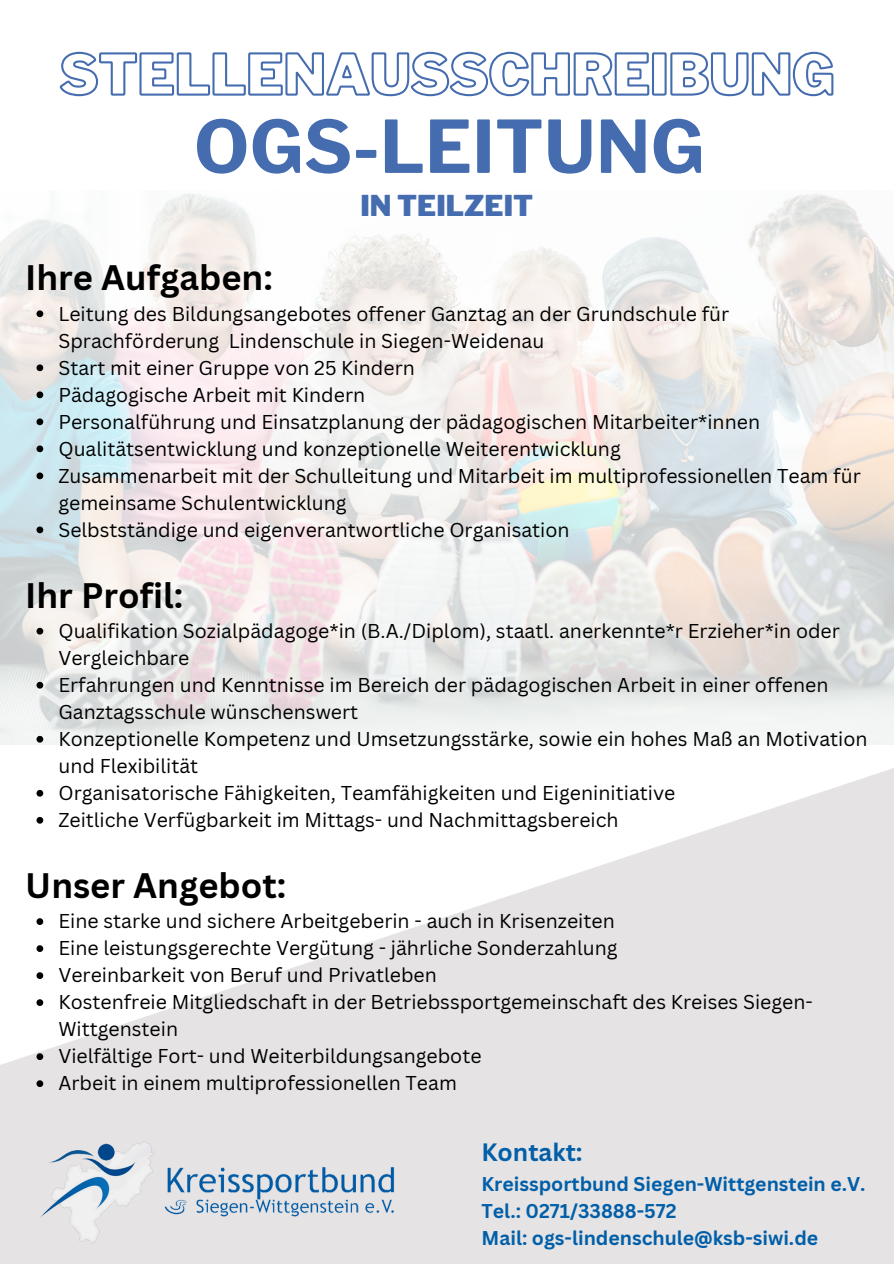
<style>
.page{position:relative;width:894px;height:1264px;background:#fff}
.page>*{position:absolute;margin:0;border:0;box-sizing:border-box;transform-origin:0 0}
.t1{font:700 72px "Libre Franklin";color:#446caf}
.t2{font:700 34.5px "Canva Sans";color:#000}
.t3{font:900 28.5px "Libre Franklin";color:#446caf}
.t4{font:700 24.45px "Canva Sans";color:#015fa9}
.t5{font:19.5px/27px "Canva Sans";color:#000}
.t6{font:700 19.35px/27px "Canva Sans";color:#015fa9}
</style>
<div class="page">
<svg style="left:0;top:768px;width:893px;height:495px;fill:#e5e3e3"></svg>
<img style="left:0;top:193px;width:893px;height:552px">
<svg style="left:36px;top:310px;width:7px;height:7px"></svg>
<svg style="left:36px;top:364px;width:7px;height:7px"></svg>
<svg style="left:36px;top:391px;width:7px;height:7px"></svg>
<svg style="left:36px;top:418px;width:7px;height:7px"></svg>
<svg style="left:36px;top:445px;width:7px;height:7px"></svg>
<svg style="left:36px;top:472px;width:7px;height:7px"></svg>
<svg style="left:36px;top:526px;width:7px;height:7px"></svg>
<svg style="left:36px;top:628px;width:7px;height:6px"></svg>
<svg style="left:36px;top:682px;width:7px;height:6px"></svg>
<svg style="left:36px;top:736px;width:7px;height:6px"></svg>
<svg style="left:36px;top:790px;width:7px;height:6px"></svg>
<svg style="left:36px;top:817px;width:7px;height:6px"></svg>
<svg style="left:36px;top:918px;width:7px;height:7px"></svg>
<svg style="left:36px;top:945px;width:7px;height:7px"></svg>
<svg style="left:36px;top:972px;width:7px;height:7px"></svg>
<svg style="left:36px;top:999px;width:7px;height:7px"></svg>
<svg style="left:36px;top:1053px;width:7px;height:7px"></svg>
<svg style="left:36px;top:1080px;width:7px;height:7px"></svg>
<img style="left:25px;top:1124px;width:386px;height:127px">
<svg style="left:59px;top:51px;width:775px;height:46px"></svg>
<p class="t1" style="left:194px;top:103px;width:512px">OGS-LEITUNG</p>
<p class="t3" style="left:360px;top:188px;width:174px">IN TEILZEIT</p>
<h1 class="t2" style="left:25px;top:253px;width:249px">Ihre Aufgaben:</h1>
<p class="t5" style="left:58px;top:299px;width:672px">Leitung des Bildungsangebotes offener Ganztag an der Grundschule für<br>Sprachförderung Lindenschule in Siegen-Weidenau</p>
<h3 class="t5" style="left:58px;top:353px;width:358px">Start mit einer Gruppe von 25 Kindern</h3>
<h2 class="t5" style="left:58px;top:380px;width:308px">Pädagogische Arbeit mit Kindern</h2>
<p class="t5" style="left:58px;top:407px;width:703px">Personalführung und Einsatzplanung der pädagogischen Mitarbeiter*innen</p>
<p class="t5" style="left:58px;top:434px;width:563px">Qualitätsentwicklung und konzeptionelle Weiterentwicklung</p>
<p class="t5" style="left:58px;top:461px;width:803px">Zusammenarbeit mit der Schulleitung und Mitarbeit im multiprofessionellen Team für gemeinsame Schulentwicklung</p>
<p class="t5" style="left:58px;top:515px;width:512px">Selbstständige und eigenverantwortliche Organisation</p>
<p class="t2" style="left:25px;top:570px;width:159px">Ihr Profil:</p>
<p class="t5" style="left:58px;top:617px;width:782px">Qualifikation Sozialpädagoge*in (B.A./Diplom), staatl. anerkennte*r Erzieher*in oder<br>Vergleichbare</p>
<p class="t5" style="left:58px;top:671px;width:771px">Erfahrungen und Kenntnisse im Bereich der pädagogischen Arbeit in einer offenen<br>Ganztagsschule wünschenswert</p>
<h2 class="t5" style="left:58px;top:725px;width:810px">Konzeptionelle Kompetenz und Umsetzungsstärke, sowie ein hohes Maß an Motivation und Flexibilität</h2>
<p class="t5" style="left:58px;top:779px;width:618px">Organisatorische Fähigkeiten, Teamfähigkeiten und Eigeninitiative</p>
<p class="t5" style="left:58px;top:806px;width:561px">Zeitliche Verfügbarkeit im Mittags- und Nachmittagsbereich</p>
<p class="t2" style="left:25px;top:861px;width:262px">Unser Angebot:</p>
<p class="t5" style="left:58px;top:907px;width:557px">Eine starke und sichere Arbeitgeberin - auch in Krisenzeiten</p>
<p class="t5" style="left:58px;top:934px;width:560px">Eine leistungsgerechte Vergütung - jährliche Sonderzahlung</p>
<h2 class="t5" style="left:58px;top:961px;width:380px">Vereinbarkeit von Beruf und Privatleben</h2>
<p class="t5" style="left:58px;top:988px;width:755px">Kostenfreie Mitgliedschaft in der Betriebssportgemeinschaft des Kreises Siegen-<br>Wittgenstein</p>
<p class="t5" style="left:58px;top:1042px;width:424px">Vielfältige Fort- und Weiterbildungsangebote</p>
<p class="t5" style="left:58px;top:1069px;width:400px">Arbeit in einem multiprofessionellen Team</p>
<p class="t4" style="left:481px;top:1134px;width:103px">Kontakt:</p>
<p class="t6" style="left:481px;top:1170px;width:385px">Kreissportbund Siegen-Wittgenstein e.V.<br>Tel.: 0271/33888-572<br>Mail: ogs-lindenschule@ksb-siwi.de</p>
</div>
